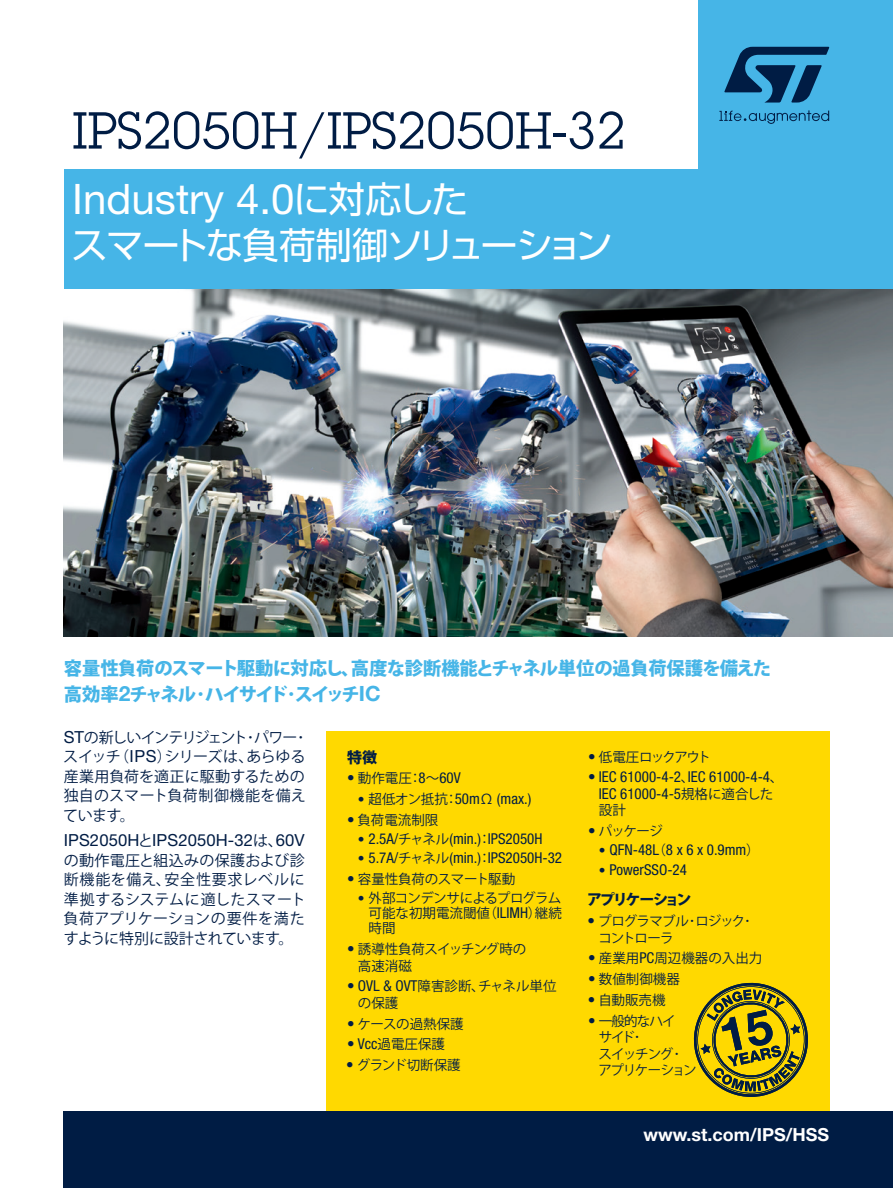
<style>
.page{position:relative;width:893px;height:1188px;background:#fff}
.page>*{position:absolute;margin:0;border:0;box-sizing:border-box;transform-origin:0 0}
.t1{font:50.85px "Lubalin Graph Std";color:#001c44}
.t2{font:42.15px "Helvetica Neue LT Std";color:#fff}
.t3{font:36.6px "Shin Go Pro";letter-spacing:-.05em;color:#fff}
.t4{font:800 18.3px/25.5px "Koz Go Pro";letter-spacing:-.04em;color:#46b5e7}
.t5{font:700 18px "Helvetica Neue LT Std";color:#fff}
.t6{font:16.65px "Helvetica Neue LT Std";letter-spacing:.005em;color:#001c44}
.t7{font:15px/19.5px "Koz Go Pro";color:#001c44;text-align:justify}
.t8{font:condensed 15px/16.5px "Helvetica Neue LT Std";color:#001c44;text-align:center}
.t9{font:800 15px "Koz Go Pro";letter-spacing:-.14em;color:#001c44}
.t10{font:13.5px/15px "Koz Go Pro";letter-spacing:-.02em;color:#001c44;text-align:justify}
.t11{font:13.5px/16.5px "Koz Go Pro";color:#001c44}
.t12{font:13.5px/16.5px "Koz Go Pro";letter-spacing:-.09em;color:#001c44}
.t13{font:13.5px/16.5px "Koz Go Pro";letter-spacing:-.055em;color:#001c44}
.t14{font:13.5px "Koz Go Pro";letter-spacing:-.1em;color:#001c44}
.s1{font-family:"Shin Go Pro";font-size:36.6px}
.s2{font-family:"Helvetica Neue LT Std";font-weight:700;font-size:21px}
.s3{font-family:"Helvetica Neue LT Std";font-size:16.65px}
.s4{font-family:"Koz Go Pro";font-size:15px}
.s5{font-family:"Helvetica Neue LT Std";font-stretch:condensed;font-size:15px}
.s6{font-size:13.5px}
.s7{font-family:"Koz Go Pro";font-stretch:normal;font-size:13.5px}
.s8{font-family:"Helvetica Neue LT Std";font-stretch:condensed}
</style>
<div class="page">
<div style="left:698px;top:0;width:195px;height:627px;background:#46b5e7"></div>
<div style="left:64px;top:169px;width:829px;height:129px;background:#46b5e7"></div>
<svg style="left:724px;top:47px;width:105px;height:56px"></svg>
<svg style="left:719px;top:110px;width:110px;height:14px"></svg>
<img style="left:64px;top:290px;width:829px;height:347px">
<div style="left:326px;top:731px;width:503px;height:410px;background:#ffd900"></div>
<div style="left:64px;top:1111px;width:829px;height:77px;background:#001c44"></div>
<svg style="left:693px;top:982px;width:115px;height:115px"></svg>
<h1 class="t1" style="left:72px;top:99px;width:555px">IPS2050H/IPS2050H-32</h1>
<h2 class="t2" style="left:72px;top:174px;width:397px">Industry 4.0<span class="s1">に対応した</span></h2>
<h3 class="t3" style="left:71px;top:215px;width:542px">スマートな負荷制御ソリューション</h3>
<p class="t4" style="left:64px;top:657px;width:709px">容量性負荷のスマート駆動に対応し、高度な診断機能とチャネル単位の過負荷保護を備えた高効率<span class="s2">2</span>チャネル･ハイサイド･スイッチ<span class="s2">IC</span></p>
<p class="t7" style="left:63px;top:728px;width:244px"><span class="s3">ST</span>の新しいインテリジェント･パワー･スイッチ（<span class="s3">IPS</span>）シリーズは、あらゆる産業用負荷を適正に駆動するための独自のスマート負荷制御機能を備えています。</p>
<p class="t6" style="left:64px;top:831px;width:242px">IPS2050H<span class="s4">と</span>IPS2050H-32<span class="s4">は、</span>60V</p>
<p class="t7" style="left:63px;top:851px;width:244px">の動作電圧と組込みの保護および診断機能を備え、安全性要求レベルに準拠するシステムに適したスマート負荷アプリケーションの要件を満たすように特別に設計されています。</p>
<p class="t9" style="left:347px;top:747px;width:31px">特徴</p>
<p class="t10" style="left:347px;top:771px;width:115px"><span class="s5">•</span> 動作電圧：<span class="s5">8</span>～<span class="s5">60V</span></p>
<p class="t8" style="left:358px;top:791px;width:175px"><span class="s6">•</span> <span class="s7">超低オン抵抗：</span>50m<span class="s7">Ω</span> (max.)</p>
<p class="t10" style="left:347px;top:813px;width:93px"><span class="s5">•</span> 負荷電流制限</p>
<p class="t8" style="left:358px;top:831px;width:186px"><span class="s6">•</span> 2.5A/<span class="s7">チャネル</span>(min.)<span class="s7">：</span>IPS2050H</p>
<p class="t8" style="left:358px;top:850px;width:206px"><span class="s6">•</span> 5.7A/<span class="s7">チャネル</span>(min.)<span class="s7">：</span>IPS2050H-32</p>
<p class="t10" style="left:347px;top:872px;width:170px"><span class="s5">•</span> 容量性負荷のスマート駆動</p>
<p class="t10" style="left:368px;top:891px;width:195px;text-indent:-11px"><span class="s8">•</span> 外部コンデンサによるプログラム可能な初期電流閾値（<span class="s5">ILIMH</span>）継続時間</p>
<p class="t10" style="left:358px;top:941px;width:170px;line-height:16.5px;text-indent:-11px"><span class="s5">•</span> 誘導性負荷スイッチング時の高速消磁</p>
<p class="t11" style="left:358px;top:979px;width:200px;text-indent:-11px"><span class="s5">• OVL &amp; OVT</span>障害診断、チャネル単位の保護</p>
<p class="t11" style="left:347px;top:1016px;width:118px"><span class="s5">•</span> ケースの過熱保護</p>
<p class="t10" style="left:347px;top:1037px;width:99px"><span class="s5">• Vcc</span>過電圧保護</p>
<p class="t10" style="left:346px;top:1058px;width:116px"><span class="s5">•</span> グランド切断保護</p>
<p class="t14" style="left:588px;top:748px;width:124px"><span class="s5">•</span> 低電圧ロックアウト</p>
<p class="t8" style="left:588px;top:769px;width:197px">• IEC 61000-4-2<span class="s7">、</span>IEC 61000-4-4<span class="s7">、<br></span>IEC 61000-4-5<span class="s7">規格に適合した</span></p>
<p class="t10" style="left:599px;top:803px;width:28px">設計</p>
<p class="t10" style="left:588px;top:824px;width:76px"><span class="s5">•</span> パッケージ</p>
<p class="t8" style="left:599px;top:842px;width:162px"><span class="s6">•</span> QFN-48L<span class="s7">（</span>8 x 6 x 0.9mm<span class="s7">）</span></p>
<p class="t8" style="left:599px;top:861px;width:90px"><span class="s6">•</span> PowerSSO-24</p>
<p class="t9" style="left:587px;top:890px;width:106px">アプリケーション</p>
<p class="t13" style="left:598px;top:913px;width:154px;text-indent:-11px"><span class="s5">•</span> プログラマブル･ロジック･コントローラ</p>
<p class="t11" style="left:588px;top:951px;width:176px"><span class="s5">•</span> 産業用<span class="s5">PC</span>周辺機器の入出力</p>
<p class="t10" style="left:588px;top:972px;width:93px"><span class="s5">•</span> 数値制御機器</p>
<p class="t10" style="left:588px;top:993px;width:79px"><span class="s5">•</span> 自動販売機</p>
<p class="t12" style="left:598px;top:1013px;width:100px;text-indent:-10px"><span class="s5">•</span> 一般的なハイ<br>サイド･<br>スイッチング･アプリケーション</p>
<p class="t5" style="left:643px;top:1124px;width:187px">www.st.com/IPS/HSS</p>
</div>
